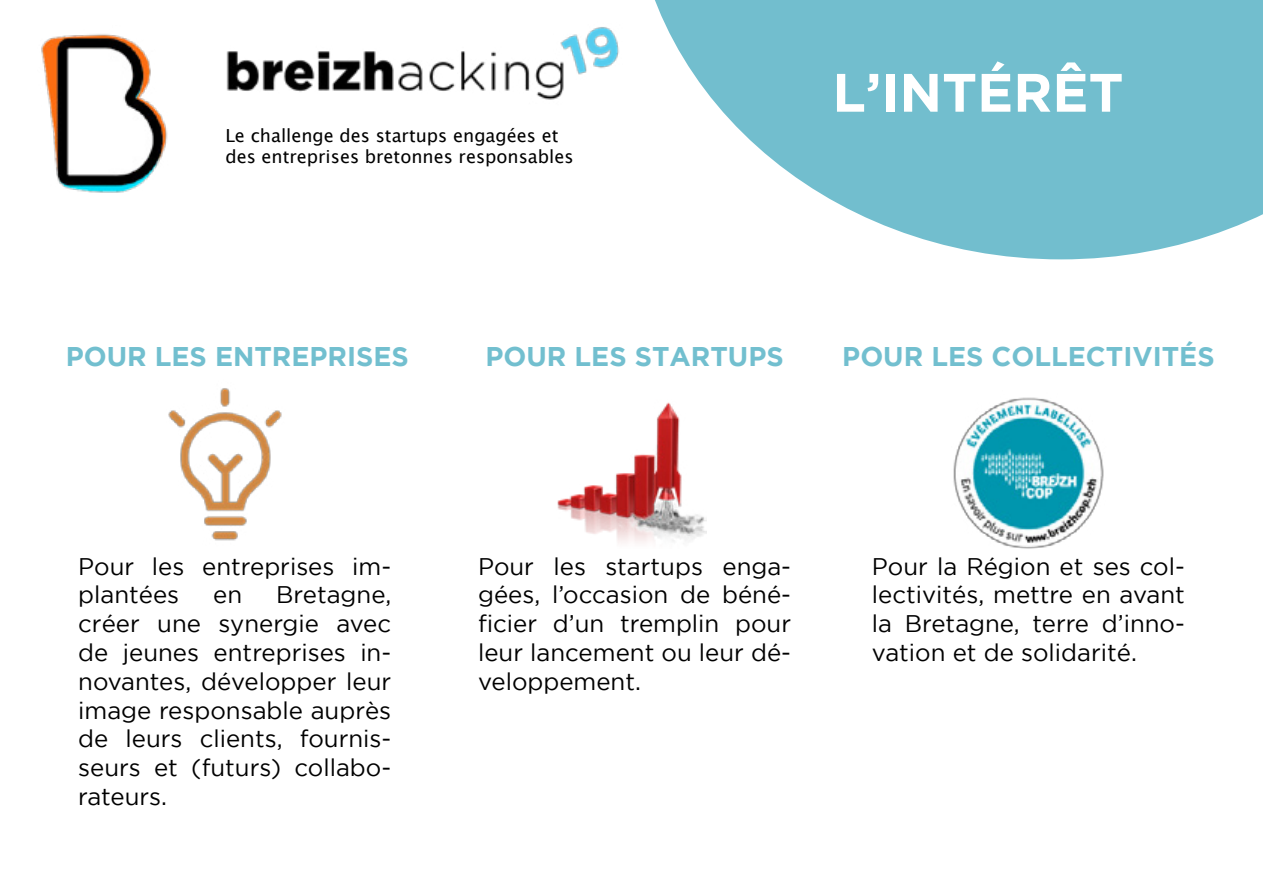
<style>
.page{position:relative;width:1263px;height:893px;background:#fff}
.page>*{position:absolute;margin:0;border:0;box-sizing:border-box;transform-origin:0 0}
.t1{font:700 54px "Gotham";color:#fff}
.t2{font:700 27px "Gotham";color:#72bfcf}
.t3{font:24px/28.8px "Gotham";color:#000;text-align:justify}
.t4{font:18px/21.6px "Lucida Grande";color:#000}
</style>
<div class="page">
<svg style="left:655px;top:0;width:608px;height:259px;fill:#72bece"></svg>
<img style="left:41px;top:34px;width:127px;height:159px">
<img style="left:226px;top:27px;width:393px;height:73px">
<img style="left:168px;top:388px;width:114px;height:153px">
<img style="left:557px;top:402px;width:149px;height:141px">
<img style="left:953px;top:397px;width:151px;height:152px">
<p class="t4" style="left:225px;top:125px;width:350px">Le challenge des startups engagées et des entreprises bretonnes responsables</p>
<h1 class="t1" style="left:832px;top:61px;width:293px">L’INTÉRÊT</h1>
<p class="t2" style="left:66px;top:341px;width:345px">POUR LES ENTREPRISES</p>
<p class="t2" style="left:486px;top:341px;width:300px">POUR LES STARTUPS</p>
<p class="t2" style="left:842px;top:341px;width:374px">POUR LES COLLECTIVITÉS</p>
<p class="t3" style="left:78px;top:551px;width:314px">Pour les entreprises im&shy;plantées</p>
<p class="t3" style="left:78px;top:580px;width:314px;text-indent:198px">Bretagne, créer une synergie avec de jeunes entreprises in&shy;novantes, développer leur image responsable auprès de leurs clients, fournis&shy;seurs et (futurs) collabo&shy;rateurs.</p>
<p class="t3" style="left:213px;top:580px;width:30px">en</p>
<p class="t3" style="left:478px;top:551px;width:314px">Pour les startups enga&shy;gées, l’occasion de béné&shy;ficier d’un tremplin pour leur lancement ou leur dé&shy;veloppement.</p>
<p class="t3" style="left:872px;top:551px;width:314px">Pour la Région et ses col&shy;lectivités, mettre en avant la Bretagne, terre d’inno&shy;vation et de solidarité.</p>
</div>
